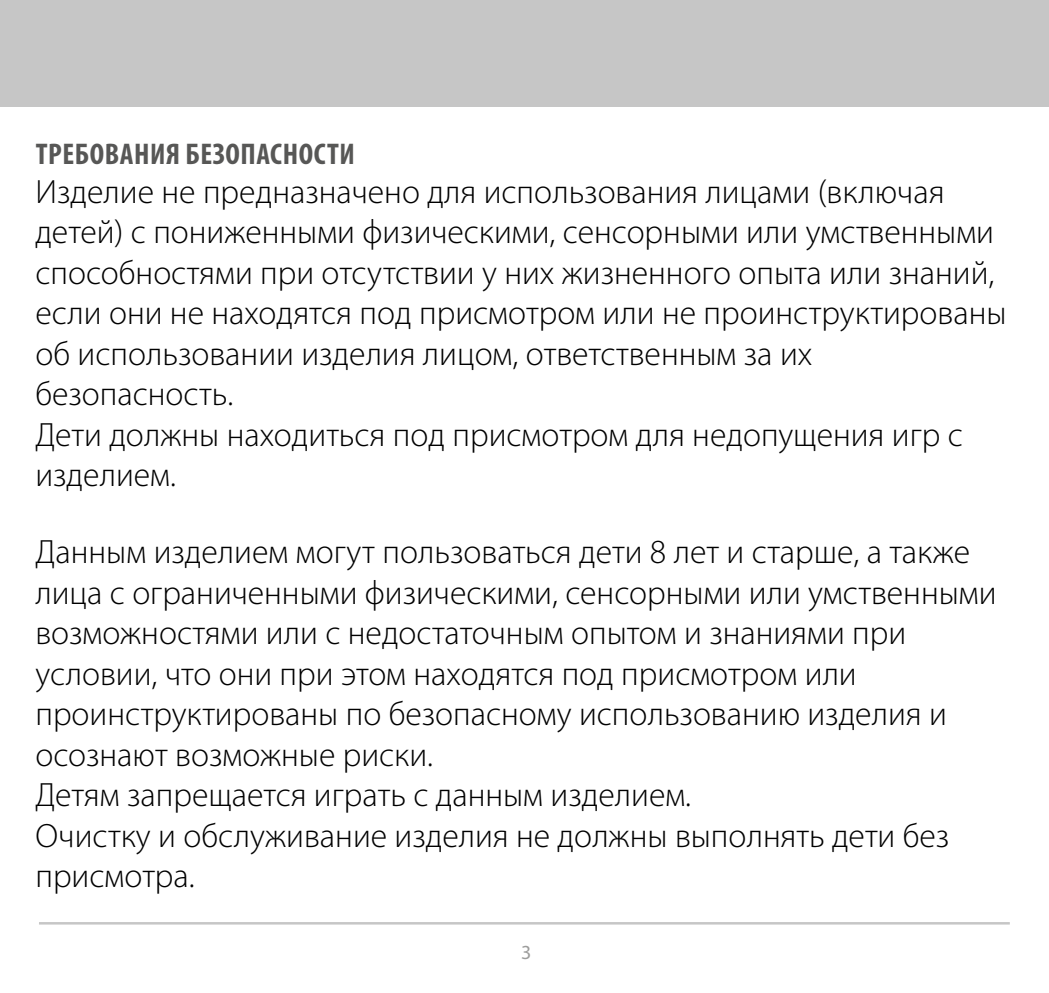
<style>
.page{position:relative;width:1049px;height:993px;background:#fff}
.page>*{position:absolute;margin:0;border:0;box-sizing:border-box;transform-origin:0 0}
.t1{font:300 33.75px/40.5px "Myriad Pro";color:#000}
.t2{font:700 condensed 30px "Myriad Pro";letter-spacing:.02em;color:#575756}
.t3{font:20px "Myriad Pro";color:#9d9d9c}
</style>
<div class="page">
<div style="left:0;top:0;width:1049px;height:106px;background:#c6c6c6"></div>
<hr style="left:39px;top:921px;width:971px;height:3px;background:#c6c6c6">
<p class="t2" style="left:36px;top:135px;width:321px">ТРЕБОВАНИЯ БЕЗОПАСНОСТИ</p>
<p class="t1" style="left:35px;top:172px;width:972px">Изделие не предназначено для использования лицами (включая детей) с пониженными физическими, сенсорными или умственными способностями при отсутствии у них жизненного опыта или знаний, если они не находятся под присмотром или не проинструктированы об использовании изделия лицом, ответственным за их безопасность.<br>Дети должны находиться под присмотром для недопущения игр с изделием.</p>
<p class="t1" style="left:35px;top:532px;width:963px">Данным изделием могут пользоваться дети 8 лет и старше, а также лица с ограниченными физическими, сенсорными или умственными возможностями или с недостаточным опытом и знаниями при условии, что они при этом находятся под присмотром или проинструктированы по безопасному использованию изделия и осознают возможные риски.<br>Детям запрещается играть с данным изделием.<br>Очистку и обслуживание изделия не должны выполнять дети без присмотра.</p>
<p class="t3" style="left:521px;top:939px;width:12px">3</p>
</div>
